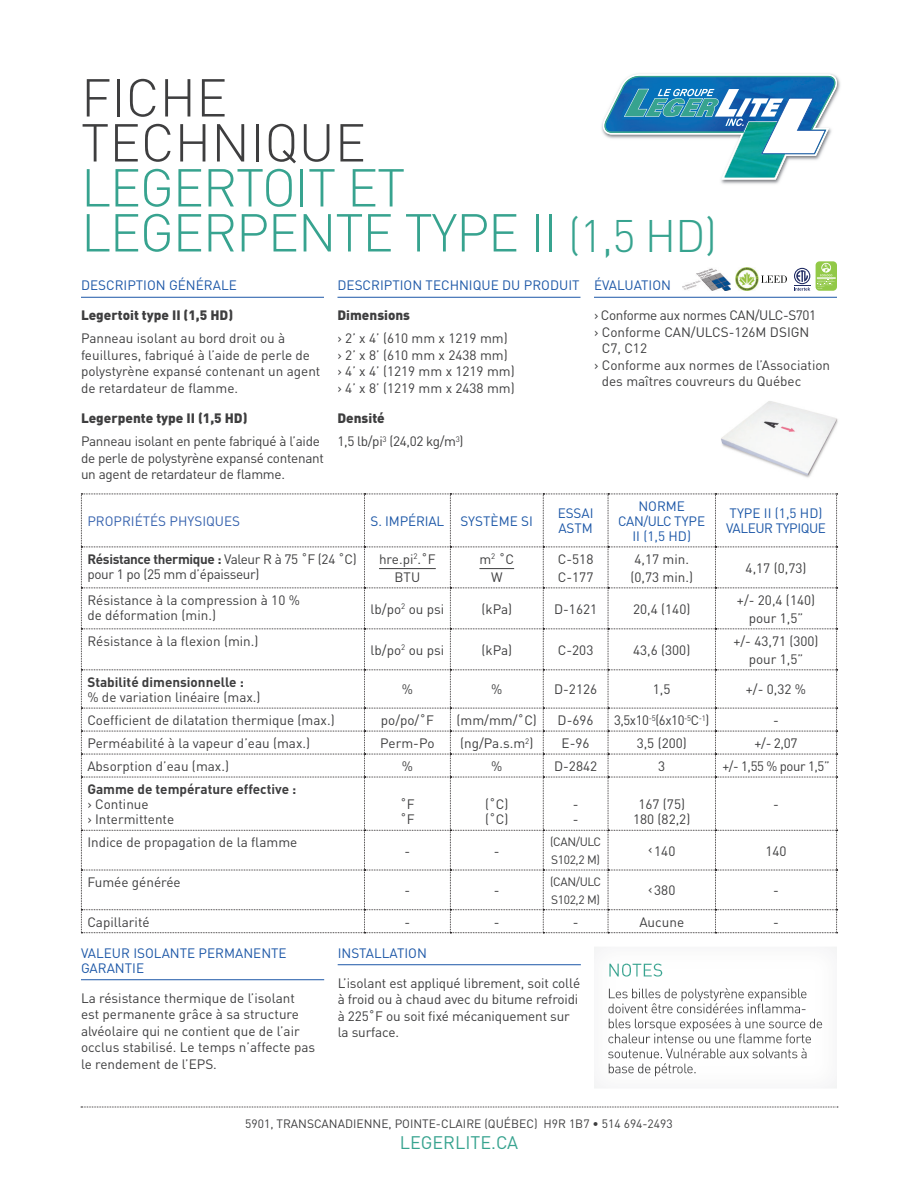
<style>
.page{position:relative;width:918px;height:1188px;background:#fff}
.page>*{position:absolute;margin:0;border:0;box-sizing:border-box;transform-origin:0 0}
.t1{font:300 52.5px/45px "DIN";letter-spacing:-.025em;color:#37a38f}
.t2{font:300 52.5px/45px "DIN";color:#3e3e3f}
.t3{font:18px "DIN";color:#37a38f}
.t4{font:13.5px/16.5px "DIN";color:#3e3e3f}
.t5{font:13.5px/15px "DIN";color:#1c57a7}
.t6{font:13.5px/16.5px "DIN";letter-spacing:-.02em;color:#3e3e3f}
.t7{font:13.5px/15px "DIN";letter-spacing:-.025em;color:#3e3e3f}
.t8{font:900 13.5px "DIN";color:#3e3e3f}
.t9{font:700 13.5px "DIN";color:#3e3e3f}
.t10{font:13.5px "DIN";letter-spacing:-.03em;color:#3e3e3f}
.t11{font:13.5px/15px "DIN";letter-spacing:-.03em;color:#1c57a7}
.t12{font:13.5px "DIN";color:#3662ae}
.t13{font:12px "DIN";color:#3e3e3f}
.t14{font:12px/18px "DIN";letter-spacing:-.03em;color:#3e3e3f}
.s1{font-size:45px}
.s2{font-weight:900}
.s3{font-weight:700}
</style>
<div class="page">
<img style="left:601px;top:73px;width:239px;height:111px">
<svg style="left:603px;top:74px;width:234px;height:106px"></svg>
<svg style="left:81px;top:1107px;width:757px;height:1px"></svg>
<hr style="left:81px;top:297px;width:243px;height:1px;background:#1c57a7">
<hr style="left:338px;top:297px;width:242px;height:1px;background:#1c57a7">
<hr style="left:594px;top:297px;width:243px;height:1px;background:#1c57a7">
<hr style="left:81px;top:979px;width:243px;height:1px;background:#1c57a7">
<hr style="left:338px;top:964px;width:243px;height:1px;background:#1c57a7">
<svg style="left:81px;top:494px;width:757px;height:439px"></svg>
<hr style="left:379px;top:568px;width:57px;height:1px;background:#3e3e3f">
<hr style="left:479px;top:568px;width:35px;height:1px;background:#3e3e3f">
<img style="left:594px;top:947px;width:243px;height:141px">
<img style="left:609px;top:964px;width:53px;height:13px">
<img style="left:609px;top:988px;width:198px;height:13px">
<img style="left:608px;top:1003px;width:197px;height:10px">
<img style="left:609px;top:1018px;width:214px;height:13px">
<img style="left:608px;top:1034px;width:204px;height:9px">
<img style="left:608px;top:1048px;width:200px;height:10px">
<img style="left:609px;top:1063px;width:87px;height:13px">
<img style="left:721px;top:401px;width:117px;height:77px">
<svg style="left:794px;top:268px;width:16px;height:23px"></svg>
<img style="left:682px;top:268px;width:49px;height:23px">
<img style="left:736px;top:268px;width:49px;height:23px">
<img style="left:761px;top:276px;width:26px;height:7px">
<div style="left:816px;top:261px;width:21px;height:30px;background:#92c947;border-radius:4px"></div>
<svg style="left:817px;top:263px;width:19px;height:26px"></svg>
<h1 class="t2" style="left:81px;top:75px;width:287px">FICHE<br>TECHNIQUE</h1>
<h1 class="t1" style="left:81px;top:165px;width:638px">LEGERTOIT ET<br>LEGERPENTE TYPE II <span class="s1">(1,5 HD)</span></h1>
<p class="t5" style="left:81px;top:278px;width:157px">DESCRIPTION GÉNÉRALE</p>
<p class="t8" style="left:81px;top:306px;width:154px">Legertoit type II (1,5 HD)</p>
<p class="t4" style="left:81px;top:330px;width:241px">Panneau isolant au bord droit ou à feuillures, fabriqué à l’aide de perle de polystyrène expansé contenant un agent de retardateur de flamme.</p>
<p class="t8" style="left:81px;top:409px;width:168px">Legerpente type II (1,5 HD)</p>
<p class="t6" style="left:81px;top:433px;width:245px">Panneau isolant en pente fabriqué à l’aide de perle de polystyrène expansé contenant un agent de retardateur de flamme.</p>
<p class="t5" style="left:594px;top:278px;width:79px">ÉVALUATION</p>
<p class="t10" style="left:594px;top:307px;width:224px">› Conforme aux normes CAN/ULC-S701</p>
<p class="t4" style="left:594px;top:323px;width:217px">› Conforme CAN/ULCS-126M DSIGN</p>
<p class="t4" style="left:602px;top:340px;width:47px">C7, C12</p>
<p class="t4" style="left:594px;top:356px;width:238px">› Conforme aux normes de l’Association</p>
<p class="t4" style="left:602px;top:373px;width:201px">des maîtres couvreurs du Québec</p>
<p class="t5" style="left:338px;top:278px;width:244px">DESCRIPTION TECHNIQUE DU PRODUIT</p>
<p class="t8" style="left:338px;top:306px;width:74px">Dimensions</p>
<p class="t4" style="left:338px;top:330px;width:179px">› 2’ x 4’ (610 mm x 1219 mm) › 2’ x 8’ (610 mm x 2438 mm) › 4’ x 4’ (1219 mm x 1219 mm) › 4’ x 8’ (1219 mm x 2438 mm)</p>
<p class="t4" style="left:338px;top:406px;width:128px;line-height:23.2px"><span class="s2">Densité<br></span>1,5 lb/pi<sup>3</sup> (24,02 kg/m<sup>3</sup>)</p>
<p class="t12" style="left:87px;top:513px;width:154px">PROPRIÉTÉS PHYSIQUES</p>
<p class="t5" style="left:371px;top:513px;width:164px">S. IMPÉRIAL SYSTÈME SI</p>
<p class="t5" style="left:558px;top:506px;width:37px">ESSAI<br>ASTM</p>
<p class="t5" style="left:618px;top:498px;width:88px;text-align:center">NORME<br>CAN/ULC TYPE<br>II (1,5 HD)</p>
<p class="t11" style="left:726px;top:506px;width:101px">TYPE II (1,5 HD)<br>VALEUR TYPIQUE</p>
<p class="t7" style="left:87px;top:552px;width:271px"><span class="s3">Résistance thermique :</span> Valeur R à 75 ˚F (24 ˚C) pour 1 po (25 mm d’épaisseur)</p>
<p class="t4" style="left:379px;top:550px;width:58px;line-height:18px;text-align:center">hre.pi<sup>2</sup>.˚F<br>BTU</p>
<p class="t4" style="left:479px;top:550px;width:36px;line-height:18px;text-align:center">m<sup>2</sup> ˚C<br>W</p>
<p class="t4" style="left:558px;top:550px;width:37px;line-height:18px">C-518<br>C-177</p>
<p class="t4" style="left:630px;top:550px;width:64px;line-height:18px">4,17 min. (0,73 min.)</p>
<p class="t4" style="left:746px;top:560px;width:62px">4,17 (0,73)</p>
<p class="t4" style="left:87px;top:592px;width:214px;line-height:15px">Résistance à la compression à 10 % de déformation (min.)</p>
<p class="t4" style="left:371px;top:601px;width:75px">lb/po<sup>2</sup> ou psi</p>
<p class="t4" style="left:481px;top:601px;width:32px">(kPa)</p>
<p class="t4" style="left:554px;top:601px;width:45px">D-1621</p>
<p class="t4" style="left:633px;top:601px;width:59px">20,4 (140)</p>
<p class="t4" style="left:737px;top:591px;width:80px;line-height:18px;text-align:center">+/- 20,4 (140) pour 1,5”</p>
<p class="t4" style="left:87px;top:632px;width:173px">Résistance à la flexion (min.)</p>
<p class="t4" style="left:371px;top:641px;width:75px">lb/po<sup>2</sup> ou psi</p>
<p class="t4" style="left:481px;top:641px;width:32px">(kPa)</p>
<p class="t4" style="left:558px;top:641px;width:37px">C-203</p>
<p class="t4" style="left:633px;top:641px;width:59px">43,6 (300)</p>
<p class="t4" style="left:733px;top:632px;width:87px;line-height:18px;text-align:center">+/- 43,71 (300) pour 1,5”</p>
<p class="t9" style="left:87px;top:673px;width:158px">Stabilité dimensionnelle :</p>
<p class="t4" style="left:87px;top:689px;width:175px">% de variation linéaire (max.)</p>
<p class="t4" style="left:402px;top:681px;width:13px">%</p>
<p class="t4" style="left:491px;top:681px;width:13px">%</p>
<p class="t4" style="left:554px;top:681px;width:45px">D-2126</p>
<p class="t4" style="left:653px;top:681px;width:19px">1,5</p>
<p class="t4" style="left:746px;top:681px;width:62px">+/- 0,32 %</p>
<p class="t4" style="left:87px;top:712px;width:249px">Coefficient de dilatation thermique (max.)</p>
<p class="t4" style="left:381px;top:712px;width:55px">po/po/˚F</p>
<p class="t4" style="left:457px;top:712px;width:82px">(mm/mm/˚C)</p>
<p class="t4" style="left:558px;top:712px;width:37px">D-696</p>
<p class="t10" style="left:614px;top:712px;width:97px">3,5x10<sup>-5</sup>(6x10<sup>-5</sup>C<sup>-1</sup>)</p>
<p class="t4" style="left:773px;top:712px;width:7px">-</p>
<p class="t4" style="left:87px;top:735px;width:224px">Perméabilité à la vapeur d’eau (max.)</p>
<p class="t4" style="left:380px;top:735px;width:56px">Perm-Po</p>
<p class="t4" style="left:460px;top:735px;width:75px">(ng/Pa.s.m<sup>2</sup>)</p>
<p class="t4" style="left:562px;top:735px;width:29px">E-96</p>
<p class="t4" style="left:637px;top:735px;width:52px">3,5 (200)</p>
<p class="t4" style="left:755px;top:735px;width:44px">+/- 2,07</p>
<p class="t4" style="left:87px;top:758px;width:143px">Absorption d’eau (max.)</p>
<p class="t4" style="left:402px;top:758px;width:13px">%</p>
<p class="t4" style="left:491px;top:758px;width:13px">%</p>
<p class="t4" style="left:554px;top:758px;width:45px">D-2842</p>
<p class="t4" style="left:658px;top:758px;width:9px">3</p>
<p class="t4" style="left:722px;top:758px;width:109px">+/- 1,55 % pour 1,5”</p>
<p class="t9" style="left:87px;top:781px;width:211px">Gamme de température effective :</p>
<p class="t4" style="left:87px;top:797px;width:88px;line-height:15px">› Continue<br>› Intermittente</p>
<p class="t4" style="left:400px;top:797px;width:16px;line-height:15px">˚F ˚F</p>
<p class="t4" style="left:485px;top:797px;width:25px;line-height:15px">(˚C) (˚C)</p>
<p class="t4" style="left:573px;top:797px;width:7px;line-height:15px">- -</p>
<p class="t4" style="left:633px;top:797px;width:59px;line-height:15px;text-align:center">167 (75)<br>180 (82,2)</p>
<p class="t4" style="left:773px;top:796px;width:7px">-</p>
<p class="t4" style="left:87px;top:834px;width:212px">Indice de propagation de la flamme</p>
<p class="t4" style="left:405px;top:842px;width:7px">-</p>
<p class="t4" style="left:494px;top:842px;width:7px">-</p>
<p class="t14" style="left:550px;top:832px;width:53px">(CAN/ULC<br>S102,2 M)</p>
<p class="t4" style="left:648px;top:842px;width:29px">‹ 140</p>
<p class="t4" style="left:765px;top:842px;width:23px">140</p>
<p class="t4" style="left:87px;top:874px;width:95px">Fumée générée</p>
<p class="t4" style="left:405px;top:882px;width:7px">-</p>
<p class="t4" style="left:494px;top:882px;width:7px">-</p>
<p class="t14" style="left:550px;top:872px;width:53px">(CAN/ULC<br>S102,2 M)</p>
<p class="t4" style="left:648px;top:882px;width:29px">‹ 380</p>
<p class="t4" style="left:773px;top:882px;width:7px">-</p>
<p class="t4" style="left:87px;top:913px;width:64px">Capillarité</p>
<p class="t4" style="left:405px;top:913px;width:7px">-</p>
<p class="t4" style="left:494px;top:913px;width:7px">-</p>
<p class="t4" style="left:573px;top:913px;width:7px">-</p>
<p class="t4" style="left:639px;top:913px;width:46px">Aucune</p>
<p class="t4" style="left:773px;top:913px;width:7px">-</p>
<p class="t5" style="left:81px;top:945px;width:207px">VALEUR ISOLANTE PERMANENTE<br>GARANTIE</p>
<p class="t4" style="left:81px;top:989px;width:236px">La résistance thermique de l’isolant est permanente grâce à sa structure alvéolaire qui ne contient que de l’air occlus stabilisé. Le temps n’affecte pas le rendement de l’EPS.</p>
<p class="t5" style="left:338px;top:945px;width:91px">INSTALLATION</p>
<p class="t4" style="left:338px;top:974px;width:244px">L’isolant est appliqué librement, soit collé à froid ou à chaud avec du bitume refroidi à 225˚F ou soit fixé mécaniquement sur la surface.</p>
<p class="t13" style="left:245px;top:1116px;width:429px">5901, TRANSCANADIENNE, POINTE-CLAIRE (QUÉBEC) H9R 1B7 • 514 694-2493</p>
<h2 class="t3" style="left:400px;top:1131px;width:120px">LEGERLITE.CA</h2>
</div>
